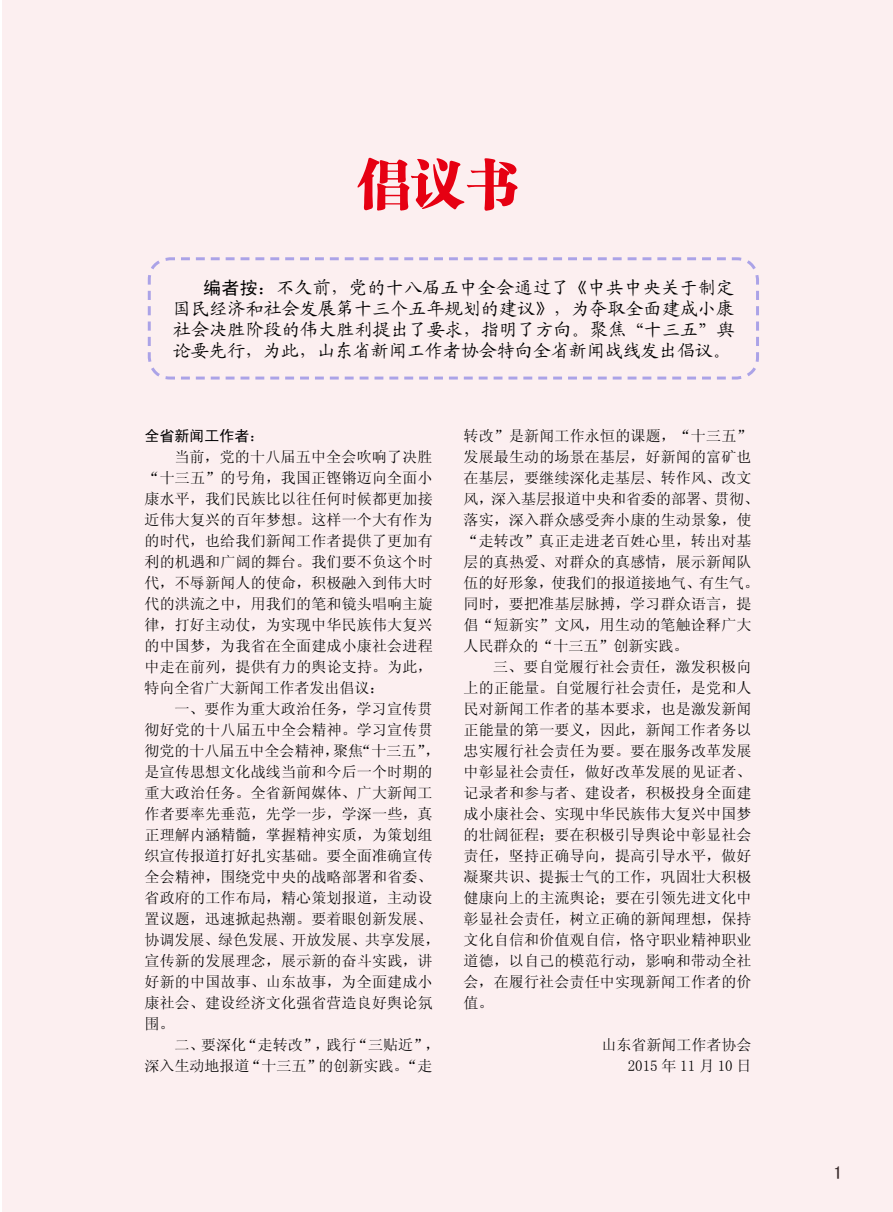
<style>
.page{position:relative;width:893px;height:1212px;background:#fff}
.page>*{position:absolute;margin:0;border:0;box-sizing:border-box;transform-origin:0 0}
.t1{font:54px "Jcusong";color:#e60012}
.t2{font:18px/21px "Kai Ti GB2312";color:#000;text-align:justify}
.t3{font:18px "Sim Hei";color:#000}
.t4{font:15px/21px "Sim Sun";letter-spacing:.01em;color:#000}
.t5{font:15px "Sim Hei";color:#000}
.s1{font-family:"Sim Hei"}
</style>
<div class="page">
<div style="left:2px;top:0;width:891px;height:1212px;background:#fceff0"></div>
<svg style="left:147px;top:257px;width:612px;height:123px"></svg>
<h1 class="t1" style="left:357px;top:153px;width:163px">倡议书</h1>
<p class="t2" style="left:173px;top:277px;width:563px;text-indent:30px"><span class="s1">编者按：</span>不久前，党的十八届五中全会通过了《中共中央关于制定国民经济和社会发展第十三个五年规划的建议》，为夺取全面建成小康社会决胜阶段的伟大胜利提出了要求，指明了方向。聚焦“十三五”舆论要先行，为此，山东省新闻工作者协会特向全省新闻战线发出倡议。</p>
<p class="t5" style="left:145px;top:428px;width:121px">全省新闻工作者：</p>
<p class="t4" style="left:145px;top:446px;width:290px;text-align:justify;text-indent:30px">当前，党的十八届五中全会吹响了决胜“十三五”的号角，我国正铿锵迈向全面小康水平，我们民族比以往任何时候都更加接近伟大复兴的百年梦想。这样一个大有作为的时代，也给我们新闻工作者提供了更加有利的机遇和广阔的舞台。我们要不负这个时代，不辱新闻人的使命，积极融入到伟大时代的洪流之中，用我们的笔和镜头唱响主旋律，打好主动仗，为实现中华民族伟大复兴的中国梦，为我省在全面建成小康社会进程中走在前列，提供有力的舆论支持。为此，特向全省广大新闻工作者发出倡议：</p>
<p class="t4" style="left:145px;top:698px;width:297px;text-indent:30px">一、要作为重大政治任务，学习宣传贯彻好党的十八届五中全会精神。学习宣传贯彻党的十八届五中全会精神，聚焦“十三五”，是宣传思想文化战线当前和今后一个时期的重大政治任务。全省新闻媒体、广大新闻工作者要率先垂范，先学一步，学深一些，真正理解内涵精髓，掌握精神实质，为策划组织宣传报道打好扎实基础。要全面准确宣传全会精神，围绕党中央的战略部署和省委、省政府的工作布局，精心策划报道，主动设置议题，迅速掀起热潮。要着眼创新发展、协调发展、绿色发展、开放发展、共享发展，宣传新的发展理念，展示新的奋斗实践，讲好新的中国故事、山东故事，为全面建成小康社会、建设经济文化强省营造良好舆论氛围。</p>
<p class="t4" style="left:145px;top:1034px;width:297px;text-indent:30px">二、要深化“走转改”，践行“三贴近”，深入生动地报道“十三五”的创新实践。“走</p>
<p class="t4" style="left:463px;top:425px;width:297px">转改”是新闻工作永恒的课题，“十三五”发展最生动的场景在基层，好新闻的富矿也在基层，要继续深化走基层、转作风、改文风，深入基层报道中央和省委的部署、贯彻、落实，深入群众感受奔小康的生动景象，使“走转改”真正走进老百姓心里，转出对基层的真热爱、对群众的真感情，展示新闻队伍的好形象，使我们的报道接地气、有生气。同时，要把准基层脉搏，学习群众语言，提倡“短新实”文风，用生动的笔触诠释广大人民群众的“十三五”创新实践。</p>
<p class="t4" style="left:463px;top:656px;width:290px;text-align:justify;text-indent:30px">三、要自觉履行社会责任，激发积极向上的正能量。自觉履行社会责任，是党和人民对新闻工作者的基本要求，也是激发新闻正能量的第一要义，因此，新闻工作者务以忠实履行社会责任为要。要在服务改革发展中彰显社会责任，做好改革发展的见证者、记录者和参与者、建设者，积极投身全面建成小康社会、实现中华民族伟大复兴中国梦的壮阔征程；要在积极引导舆论中彰显社会责任，坚持正确导向，提高引导水平，做好凝聚共识、提振士气的工作，巩固壮大积极健康向上的主流舆论；要在引领先进文化中彰显社会责任，树立正确的新闻理想，保持文化自信和价值观自信，恪守职业精神职业道德，以自己的模范行动，影响和带动全社会，在履行社会责任中实现新闻工作者的价值。</p>
<p class="t4" style="left:601px;top:1034px;width:151px;text-align:right">山东省新闻工作者协会<br>2015 年 11 月 10 日</p>
<p class="t3" style="left:833px;top:1164px;width:10px">1</p>
</div>
